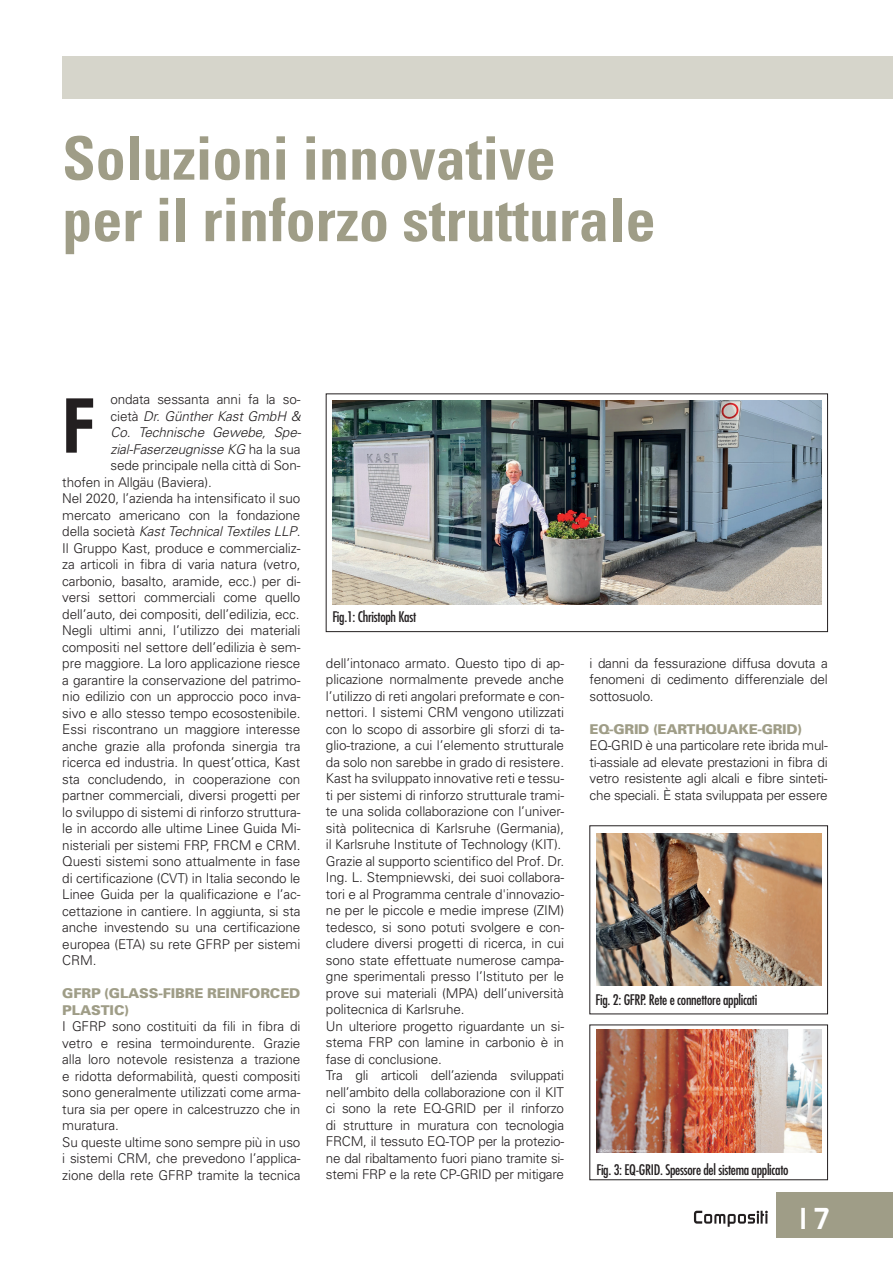
<style>
.page{position:relative;width:893px;height:1263px;background:#fff}
.page>*{position:absolute;margin:0;border:0;box-sizing:border-box;transform-origin:0 0}
.t1{font:800 72px "Futura Std";color:#231f20}
.t2{font:700 condensed 60px/61.5px "Univers";color:#9f9d87}
.t3{font:700 30px "Modaerne";color:#fff}
.t4{font:condensed 14.25px "Futura";letter-spacing:-.02em;color:#231f20}
.t5{font:300 13.5px/16.5px "Univers";letter-spacing:-.01em;color:#231f20}
.t6{font:italic 300 13.5px "Univers";letter-spacing:-.01em;color:#231f20}
.s1{font-style:normal}
.s2{font-weight:900;color:#9f9d87}
</style>
<div class="page">
<div style="left:777px;top:1193px;width:116px;height:45px;background:#9f9d87"></div>
<svg style="left:694px;top:1211px;width:74px;height:16px"></svg>
<div style="left:62px;top:57px;width:831px;height:42px;background:#d6d5cb"></div>
<div style="left:326px;top:394px;width:502px;height:238px;border:1px solid #231f20"></div>
<img style="left:332px;top:400px;width:489px;height:205px">
<img style="left:596px;top:833px;width:225px;height:152px">
<img style="left:596px;top:1029px;width:225px;height:123px">
<p class="t2" style="left:62px;top:127px;width:595px">Soluzioni innovative<br>per il rinforzo strutturale</p>
<p class="t5" style="left:111px;top:391px;width:191px">ondata sessanta anni fa la so-</p>
<p class="t6" style="left:111px;top:408px;width:191px"><span class="s1">cietà</span> Dr. Günther Kast GmbH &amp;</p>
<p class="t6" style="left:111px;top:424px;width:192px">Co. Technische Gewebe, Spe-</p>
<p class="t6" style="left:111px;top:441px;width:191px">zial-Faserzeugnisse KG <span class="s1">ha la sua</span></p>
<p class="t5" style="left:111px;top:457px;width:191px">sede principale nella città di Son-</p>
<p class="t5" style="left:62px;top:473px;width:151px">thofen in Allgäu (Baviera).</p>
<p class="t5" style="left:62px;top:490px;width:240px">Nel 2020, l’azienda ha intensificato il suo</p>
<p class="t5" style="left:62px;top:506px;width:240px">mercato americano con la fondazione</p>
<p class="t6" style="left:62px;top:523px;width:240px"><span class="s1">della società</span> Kast Technical Textiles LLP<span class="s1">.</span></p>
<p class="t5" style="left:62px;top:539px;width:240px">Il Gruppo Kast, produce e commercializ-</p>
<p class="t5" style="left:62px;top:556px;width:240px">za articoli in fibra di varia natura (vetro,</p>
<p class="t5" style="left:62px;top:572px;width:240px">carbonio, basalto, aramide, ecc.) per di-</p>
<p class="t5" style="left:62px;top:589px;width:240px">versi settori commerciali come quello</p>
<p class="t5" style="left:62px;top:605px;width:239px">dell’auto, dei compositi, dell’edilizia, ecc.</p>
<p class="t5" style="left:62px;top:622px;width:240px">Negli ultimi anni, l’utilizzo dei materiali</p>
<p class="t5" style="left:62px;top:638px;width:240px">compositi nel settore dell’edilizia è sem-</p>
<p class="t5" style="left:62px;top:655px;width:240px">pre maggiore. La loro applicazione riesce</p>
<p class="t5" style="left:62px;top:671px;width:240px">a garantire la conservazione del patrimo-</p>
<p class="t5" style="left:62px;top:688px;width:240px">nio edilizio con un approccio poco inva-</p>
<p class="t5" style="left:62px;top:704px;width:240px">sivo e allo stesso tempo ecosostenibile.</p>
<p class="t5" style="left:62px;top:721px;width:240px">Essi riscontrano un maggiore interesse</p>
<p class="t5" style="left:62px;top:737px;width:240px">anche grazie alla profonda sinergia tra</p>
<p class="t5" style="left:62px;top:754px;width:240px">ricerca ed industria. In quest’ottica, Kast</p>
<p class="t5" style="left:62px;top:770px;width:240px">sta concludendo, in cooperazione con</p>
<p class="t5" style="left:62px;top:787px;width:240px">partner commerciali, diversi progetti per</p>
<p class="t5" style="left:62px;top:803px;width:240px">lo sviluppo di sistemi di rinforzo struttura-</p>
<p class="t5" style="left:62px;top:820px;width:240px">le in accordo alle ultime Linee Guida Mi-</p>
<p class="t5" style="left:62px;top:836px;width:240px">nisteriali per sistemi FRP, FRCM e CRM.</p>
<p class="t5" style="left:62px;top:853px;width:240px">Questi sistemi sono attualmente in fase</p>
<p class="t5" style="left:62px;top:869px;width:240px">di certificazione (CVT) in Italia secondo le</p>
<p class="t5" style="left:62px;top:886px;width:240px">Linee Guida per la qualificazione e l’ac-</p>
<p class="t5" style="left:62px;top:902px;width:240px">cettazione in cantiere. In aggiunta, si sta</p>
<p class="t5" style="left:62px;top:919px;width:240px">anche investendo su una certificazione</p>
<p class="t5" style="left:62px;top:935px;width:240px">europea (ETA) su rete GFRP per sistemi</p>
<p class="t5" style="left:62px;top:952px;width:36px">CRM.</p>
<p class="t5" style="left:62px;top:985px;width:240px"><span class="s2">GFRP (GLASS-FIBRE REINFORCED PLASTIC)<br></span>I GFRP sono costituiti da fili in fibra di vetro e resina termoindurente. Grazie alla loro notevole resistenza a trazione e ridotta deformabilità, questi compositi sono generalmente utilizzati come arma&shy;tura sia per opere in calcestruzzo che in muratura.<br>Su queste ultime sono sempre più in uso i sistemi CRM, che prevedono l’applica&shy;zione della rete GFRP tramite la tecnica</p>
<p class="t1" style="left:62px;top:380px;width:35px">F</p>
<p class="t4" style="left:332px;top:608px;width:85px">Fig.1: Christoph Kast</p>
<p class="t5" style="left:326px;top:654px;width:240px">dell’intonaco armato. Questo tipo di ap&shy;plicazione normalmente prevede anche l’utilizzo di reti angolari preformate e con&shy;nettori. I sistemi CRM vengono utilizzati con lo scopo di assorbire gli sforzi di ta&shy;glio-trazione, a cui l’elemento strutturale da solo non sarebbe in grado di resistere.<br>Kast ha sviluppato innovative reti e tessu&shy;ti per sistemi di rinforzo strutturale trami&shy;te una solida collaborazione con l’univer&shy;sità politecnica di Karlsruhe (Germania), il Karlsruhe Institute of Technology (KIT).<br>Grazie al supporto scientifico del Prof. Dr.<br>Ing. L. Stempniewski, dei suoi collabora&shy;tori e al Programma centrale d'innovazio&shy;ne per le piccole e medie imprese (ZIM) tedesco, si sono potuti svolgere e con&shy;cludere diversi progetti di ricerca, in cui sono state effettuate numerose campa&shy;gne sperimentali presso l’Istituto per le prove sui materiali (MPA) dell’università politecnica di Karlsruhe.<br>Un ulteriore progetto riguardante un si&shy;stema FRP con lamine in carbonio è in fase di conclusione.<br>Tra gli articoli dell’azienda sviluppati nell’ambito della collaborazione con il KIT ci sono la rete EQ-GRID per il rinforzo di strutture in muratura con tecnologia FRCM, il tessuto EQ-TOP per la protezio&shy;ne dal ribaltamento fuori piano tramite si&shy;stemi FRP e la rete CP-GRID per mitigare</p>
<p class="t5" style="left:590px;top:654px;width:240px;text-align:justify">i danni da fessurazione diffusa dovuta a fenomeni di cedimento differenziale del sottosuolo.</p>
<p class="t5" style="left:590px;top:720px;width:240px"><span class="s2">EQ-GRID (EARTHQUAKE-GRID)<br></span>EQ-GRID è una particolare rete ibrida mul&shy;ti-assiale ad elevate prestazioni in fibra di vetro resistente agli alcali e fibre sinteti&shy;che speciali. È stata sviluppata per essere</p>
<p class="t4" style="left:596px;top:990px;width:163px">Fig. 2: GFRP. Rete e connettore applicati</p>
<p class="t4" style="left:596px;top:1160px;width:194px">Fig. 3: EQ-GRID. Spessore del sistema applicato</p>
<p class="t3" style="left:794px;top:1202px;width:39px">17</p>
</div>
